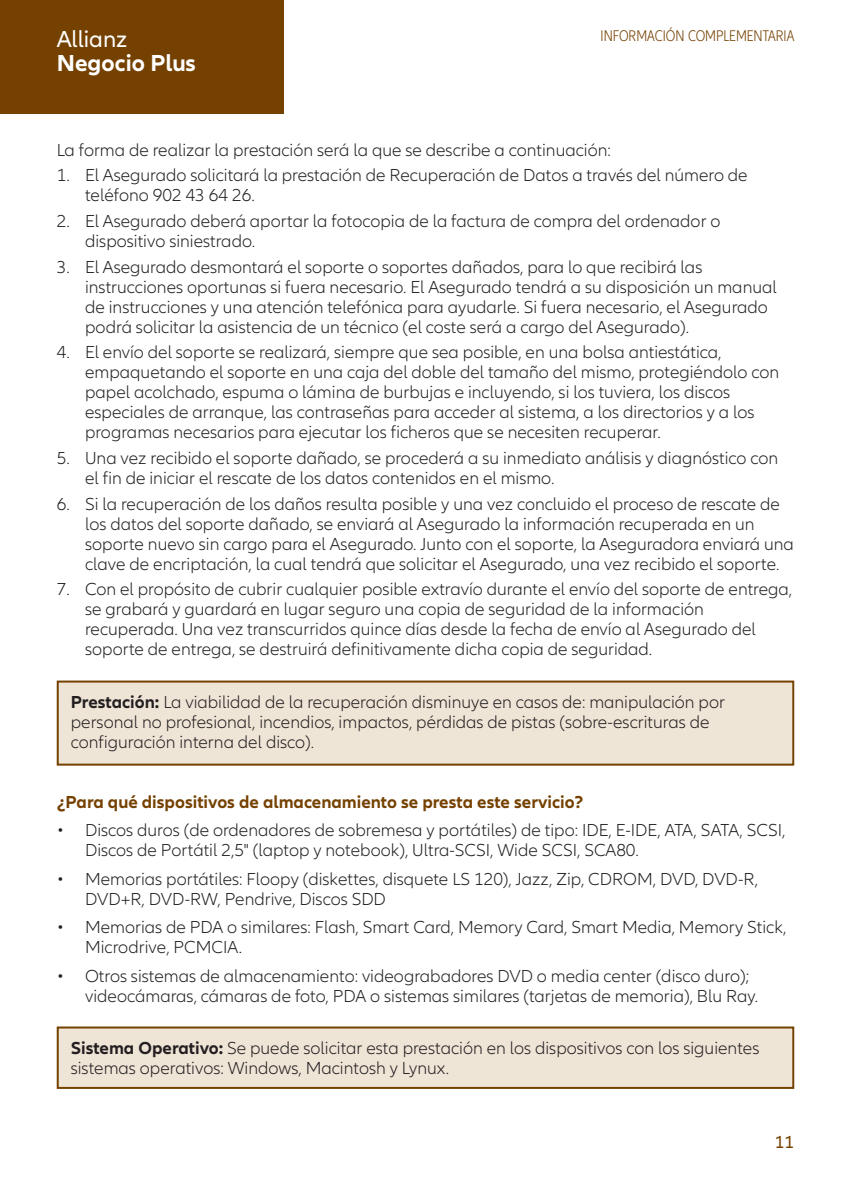
<style>
.page{position:relative;width:851px;height:1191px;background:#fff}
.page>*{position:absolute;margin:0;border:0;box-sizing:border-box;transform-origin:0 0}
.t1{font:700 24px "Allianz Neo";color:#fff}
.t2{font:24px "Allianz Neo";color:#fff}
.t3{font:300 18px/20px "Allianz Neo";color:#231f20}
.t4{font:700 18px "Allianz Neo";color:#754100}
.t5{font:18px "Allianz Neo";color:#754100}
.t6{font:300 condensed 16px "Allianz Neo";color:#754100}
.s1{font-weight:700}
</style>
<div class="page">
<div style="left:0;top:0;width:283px;height:113px;background:#754100"></div>
<div style="left:59px;top:682px;width:733px;height:81px;background:#efe5d7"></div>
<div style="left:57px;top:680px;width:737px;height:85px;border:2px solid #754100"></div>
<div style="left:59px;top:1028px;width:733px;height:59px;background:#efe5d7"></div>
<div style="left:57px;top:1026px;width:737px;height:63px;border:2px solid #754100"></div>
<h1 class="t2" style="left:57px;top:25px;width:72px">Allianz</h1>
<h1 class="t1" style="left:57px;top:49px;width:141px">Negocio Plus</h1>
<p class="t6" style="left:600px;top:26px;width:195px">INFORMACIÓN COMPLEMENTARIA</p>
<p class="t3" style="left:57px;top:141px;width:555px">La forma de realizar la prestación será la que se describe a continuación:</p>
<p class="t3" style="left:85px;top:166px;width:664px;text-indent:-28px">1. El Asegurado solicitará la prestación de Recuperación de Datos a través del número de teléfono 902 43 64 26.</p>
<p class="t3" style="left:85px;top:212px;width:636px;text-indent:-28px">2. El Asegurado deberá aportar la fotocopia de la factura de compra del ordenador o dispositivo siniestrado.</p>
<p class="t3" style="left:85px;top:258px;width:693px;text-indent:-28px">3. El Asegurado desmontará el soporte o soportes dañados, para lo que recibirá las instrucciones oportunas si fuera necesario. El Asegurado tendrá a su disposición un manual de instrucciones y una atención telefónica para ayudarle. Si fuera necesario, el Asegurado podrá solicitar la asistencia de un técnico (el coste será a cargo del Asegurado).</p>
<p class="t3" style="left:85px;top:343px;width:695px;text-indent:-28px">4. El envío del soporte se realizará, siempre que sea posible, en una bolsa antiestática, empaquetando el soporte en una caja del doble del tamaño del mismo, protegiéndolo con papel acolchado, espuma o lámina de burbujas e incluyendo, si los tuviera, los discos especiales de arranque, las contraseñas para acceder al sistema, a los directorios y a los programas necesarios para ejecutar los ficheros que se necesiten recuperar.</p>
<p class="t3" style="left:85px;top:449px;width:694px;text-indent:-28px">5. Una vez recibido el soporte dañado, se procederá a su inmediato análisis y diagnóstico con el fin de iniciar el rescate de los datos contenidos en el mismo.</p>
<p class="t3" style="left:85px;top:495px;width:710px;text-indent:-28px">6. Si la recuperación de los daños resulta posible y una vez concluido el proceso de rescate de los datos del soporte dañado, se enviará al Asegurado la información recuperada en un soporte nuevo sin cargo para el Asegurado. Junto con el soporte, la Aseguradora enviará una clave de encriptación, la cual tendrá que solicitar el Asegurado, una vez recibido el soporte.</p>
<p class="t3" style="left:85px;top:580px;width:708px;text-indent:-28px">7. Con el propósito de cubrir cualquier posible extravío durante el envío del soporte de entrega, se grabará y guardará en lugar seguro una copia de seguridad de la información recuperada. Una vez transcurridos quince días desde la fecha de envío al Asegurado del soporte de entrega, se destruirá definitivamente dicha copia de seguridad.</p>
<p class="t3" style="left:71px;top:693px;width:655px"><span class="s1">Prestación:</span> La viabilidad de la recuperación disminuye en casos de: manipulación por personal no profesional, incendios, impactos, pérdidas de pistas (sobre-escrituras de configuración interna del disco).</p>
<p class="t4" style="left:57px;top:791px;width:528px">¿Para qué dispositivos de almacenamiento se presta este servicio?</p>
<p class="t3" style="left:85px;top:821px;width:701px;text-indent:-28px">• Discos duros (de ordenadores de sobremesa y portátiles) de tipo: IDE, E-IDE, ATA, SATA, SCSI,<br>Discos de Portátil 2,5" (laptop y notebook), Ultra-SCSI, Wide SCSI, SCA80.</p>
<p class="t3" style="left:85px;top:870px;width:674px;text-indent:-28px">• Memorias portátiles: Floopy (diskettes, disquete LS 120), Jazz, Zip, CDROM, DVD, DVD-R,<br>DVD+R, DVD-RW, Pendrive, Discos SDD</p>
<p class="t3" style="left:85px;top:918px;width:703px;text-indent:-28px">• Memorias de PDA o similares: Flash, Smart Card, Memory Card, Smart Media, Memory Stick,<br>Microdrive, PCMCIA.</p>
<p class="t3" style="left:85px;top:967px;width:674px;text-indent:-28px">• Otros sistemas de almacenamiento: videograbadores DVD o media center (disco duro); videocámaras, cámaras de foto, PDA o sistemas similares (tarjetas de memoria), Blu Ray.</p>
<p class="t3" style="left:71px;top:1039px;width:690px"><span class="s1">Sistema Operativo:</span> Se puede solicitar esta prestación en los dispositivos con los siguientes sistemas operativos: Windows, Macintosh y Lynux.</p>
<p class="t5" style="left:774px;top:1131px;width:21px">11</p>
</div>
